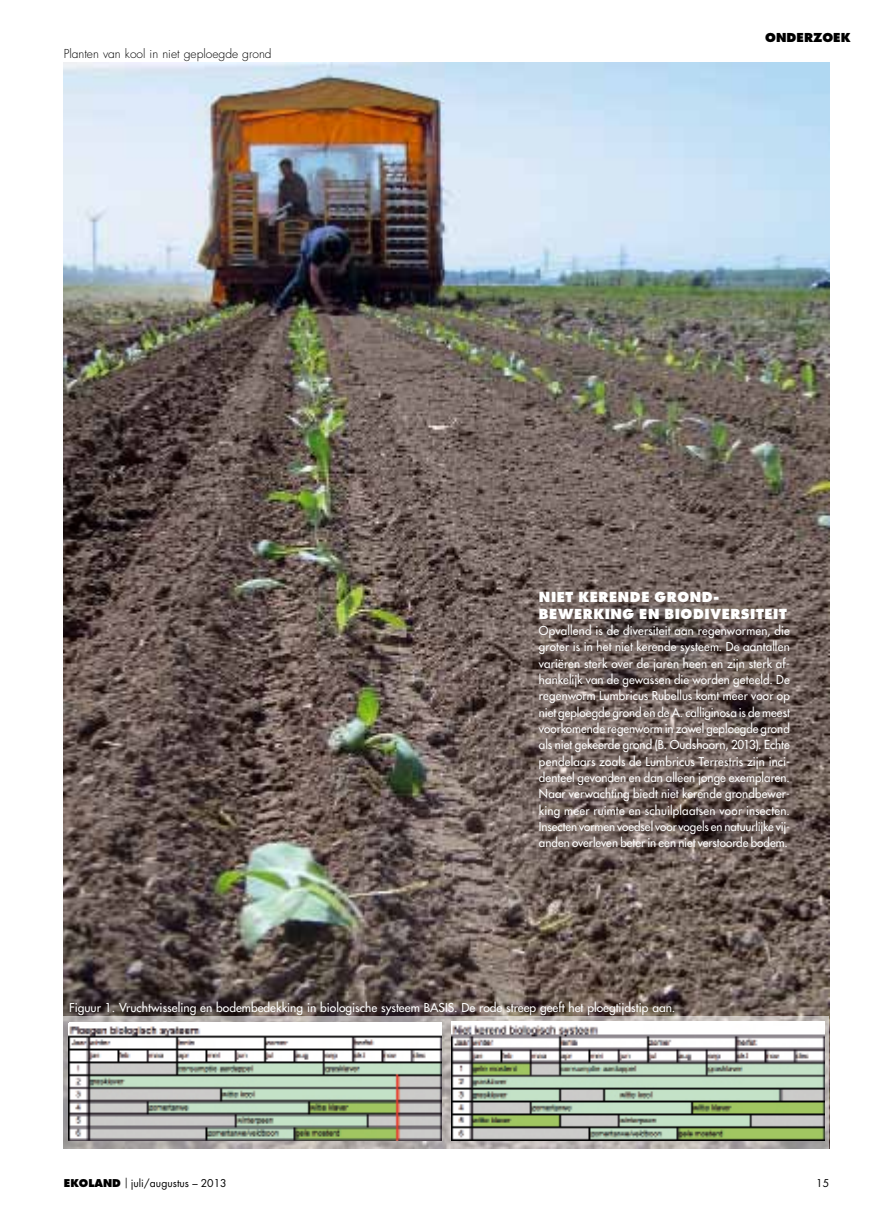
<style>
.page{position:relative;width:893px;height:1212px;background:#fff}
.page>*{position:absolute;margin:0;border:0;box-sizing:border-box;transform-origin:0 0}
.t1{font:800 13.5px/16.4px "Futura Std";letter-spacing:.045em;color:#fff}
.t2{font:500 12px/16.4px "Futura Std";color:#fff;text-align:justify}
.t3{font:300 12px "Futura Std";color:#000}
.t4{font:800 12px "Futura Std";color:#000}
.t5{font:10.5px "Futura Std";color:#000}
.s1{font-weight:800}
.s2{font-weight:500}
</style>
<div class="page">
<img style="left:64px;top:63px;width:765px;height:953px">
<svg style="left:64px;top:1016px;width:765px;height:133px;background:#afa9a8"></svg>
<img style="left:69px;top:1023px;width:372px;height:117px">
<img style="left:451px;top:1022px;width:374px;height:118px">
<p class="t3" style="left:64px;top:46px;width:209px">Planten van kool in niet geploegde grond</p>
<p class="t4" style="left:765px;top:30px;width:11px">ONDE</p>
<p class="t4" style="left:804px;top:30px;width:29px">RZOEK</p>
<p class="t1" style="left:539px;top:589px;width:81px">NIET KERENDE</p>
<p class="t1" style="left:654px;top:589px;width:36px">GROND</p>
<p class="t1" style="left:539px;top:589px;width:249px;text-indent:174px">-<br>BEWERKING EN BIODIVERSITEIT</p>
<p class="t2" style="left:539px;top:622px;width:252px">Opvallend is de diversiteit aan regenwormen, die groter is in het niet kerende systeem. De aantallen variëren sterk over de jaren heen en zijn sterk af&shy;hankelijk van de gewassen die worden geteeld. De regenworm Lumbricus Rubellus komt meer voor op niet geploegde grond en de A. calliginosa is de meest voorkomende regenworm in zowel geploegde grond als niet gekeerde grond (B. Oudshoorn, 2013). Echte pendelaars zoals de Lumbricus Terrestris zijn inci&shy;denteel gevonden en dan alleen jonge exemplaren.<br>Naar verwachting biedt niet kerende grondbewer&shy;king meer ruimte en schuilplaatsen voor insecten.<br>Insecten vormen voedsel voor vogels en natuurlijke vij&shy;anden overleven beter in een niet verstoorde bodem.</p>
<p class="t2" style="left:69px;top:999px;width:608px">Figuur 1. Vruchtwisseling en bodembedekking in biologische systeem BASIS. De rode streep geeft het ploegtijdstip aan.</p>
<p class="t5" style="left:64px;top:1176px;width:164px"><span class="s1">EKOLAND</span> <span class="s2">|</span> juli/augustus – 2013</p>
<p class="t5" style="left:816px;top:1176px;width:14px">15</p>
</div>
